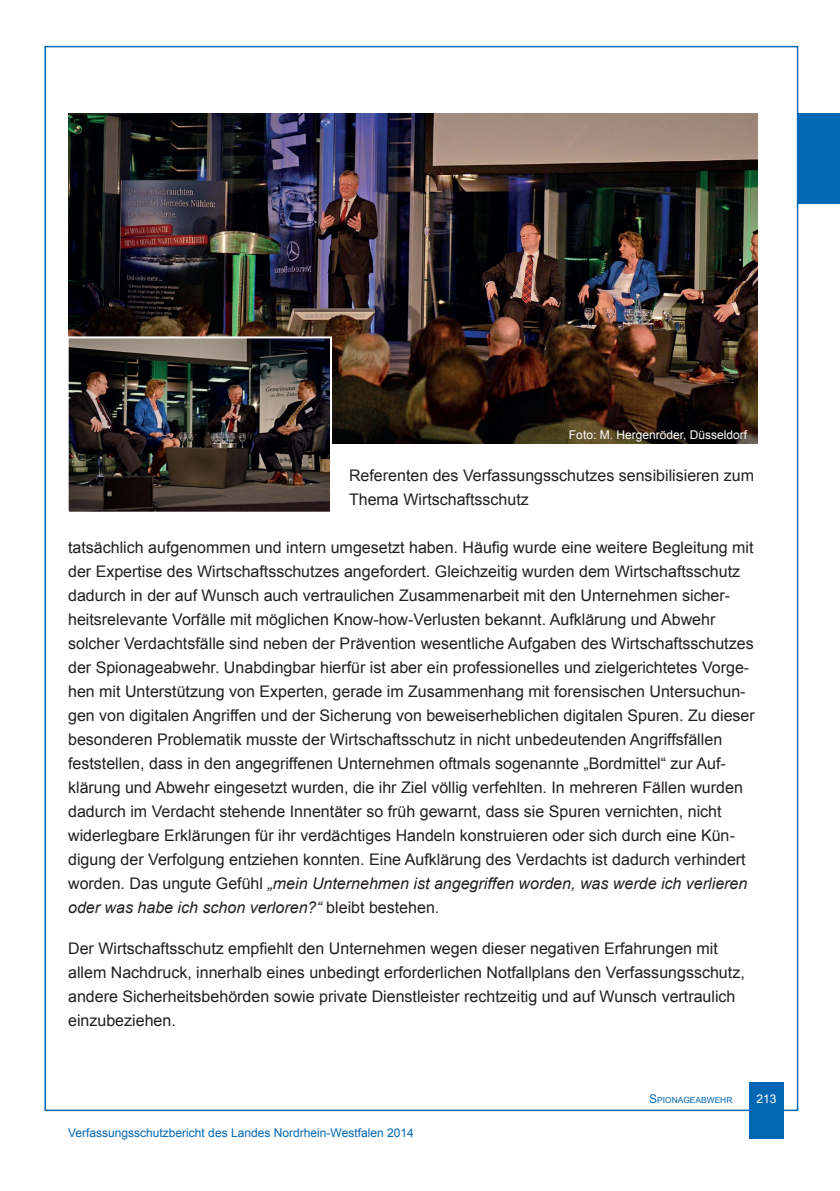
<style>
.page{position:relative;width:840px;height:1191px;background:#fff}
.page>*{position:absolute;margin:0;border:0;box-sizing:border-box;transform-origin:0 0}
._20_Absatz_mit_Absta{font:16px/24px "Arial";color:#231f20}
._21_Absatz_ohne_Abst{font:16px/24px "Arial";color:#231f20}
.t1{font:12px "Arial";color:#0166b3}
._21_Absatz_ohne_Abst-2{font:12px "Arial";color:#fff}
.t2{font:8.4px "Arial";color:#0166b3}
.s1{font-style:italic}
.s2{font-size:12px}
</style>
<div class="page">
<div style="left:749px;top:1081px;width:34px;height:57px;background:#0166b3"></div>
<div style="left:798px;top:113px;width:41px;height:91px;background:#0166b3"></div>
<img style="left:68px;top:113px;width:689px;height:331px">
<img style="left:70px;top:339px;width:259px;height:171px">
<div style="left:67px;top:336px;width:265px;height:177px;border:2px solid #fff"></div>
<p class="_21_Absatz_ohne_Abst-2" style="left:568px;top:427px;width:180px">Foto: M. Hergenröder, Düsseldorf</p>
<p class="_21_Absatz_ohne_Abst" style="left:349px;top:464px;width:406px">Referenten des Verfassungsschutzes sensibilisieren zum<br>Thema Wirtschaftsschutz</p>
<p class="_20_Absatz_mit_Absta" style="left:68px;top:535px;width:687px">tatsächlich aufgenommen und intern umgesetzt haben. Häufig wurde eine weitere Begleitung mit der Expertise des Wirtschaftsschutzes angefordert. Gleichzeitig wurden dem Wirtschaftsschutz dadurch in der auf Wunsch auch vertraulichen Zusammenarbeit mit den Unternehmen sicher&shy;heitsrelevante Vorfälle mit möglichen Know-how-Verlusten bekannt. Aufklärung und Abwehr solcher Verdachtsfälle sind neben der Prävention wesentliche Aufgaben des Wirtschaftsschutzes der Spionageabwehr. Unabdingbar hierfür ist aber ein professionelles und zielgerichtetes Vorge&shy;hen mit Unterstützung von Experten, gerade im Zusammenhang mit forensischen Untersuchun&shy;gen von digitalen Angriffen und der Sicherung von beweiserheblichen digitalen Spuren. Zu dieser besonderen Problematik musste der Wirtschaftsschutz in nicht unbedeutenden Angriffsfällen feststellen, dass in den angegriffenen Unternehmen oftmals sogenannte „Bordmittel“ zur Auf&shy;klärung und Abwehr eingesetzt wurden, die ihr Ziel völlig verfehlten. In mehreren Fällen wurden dadurch im Verdacht stehende Innentäter so früh gewarnt, dass sie Spuren vernichten, nicht widerlegbare Erklärungen für ihr verdächtiges Handeln konstruieren oder sich durch eine Kün&shy;digung der Verfolgung entziehen konnten. Eine Aufklärung des Verdachts ist dadurch verhindert worden. Das ungute Gefühl <span class="s1">„mein Unternehmen ist angegriffen worden, was werde ich verlieren oder was habe ich schon verloren?“</span> bleibt bestehen.</p>
<p class="_20_Absatz_mit_Absta" style="left:68px;top:936px;width:677px">Der Wirtschaftsschutz empfiehlt den Unternehmen wegen dieser negativen Erfahrungen mit allem Nachdruck, innerhalb eines unbedingt erforderlichen Notfallplans den Verfassungsschutz, andere Sicherheitsbehörden sowie private Dienstleister rechtzeitig und auf Wunsch vertraulich einzubeziehen.</p>
<p class="t1" style="left:68px;top:1125px;width:347px">Verfassungsschutzbericht des Landes Nordrhein-Westfalen 2014</p>
<p class="t2" style="left:648px;top:1094px;width:85px"><span class="s2">S</span>PIONAGEABWEHR</p>
<p class="_21_Absatz_ohne_Abst-2" style="left:756px;top:1091px;width:22px">213</p>
</div>
